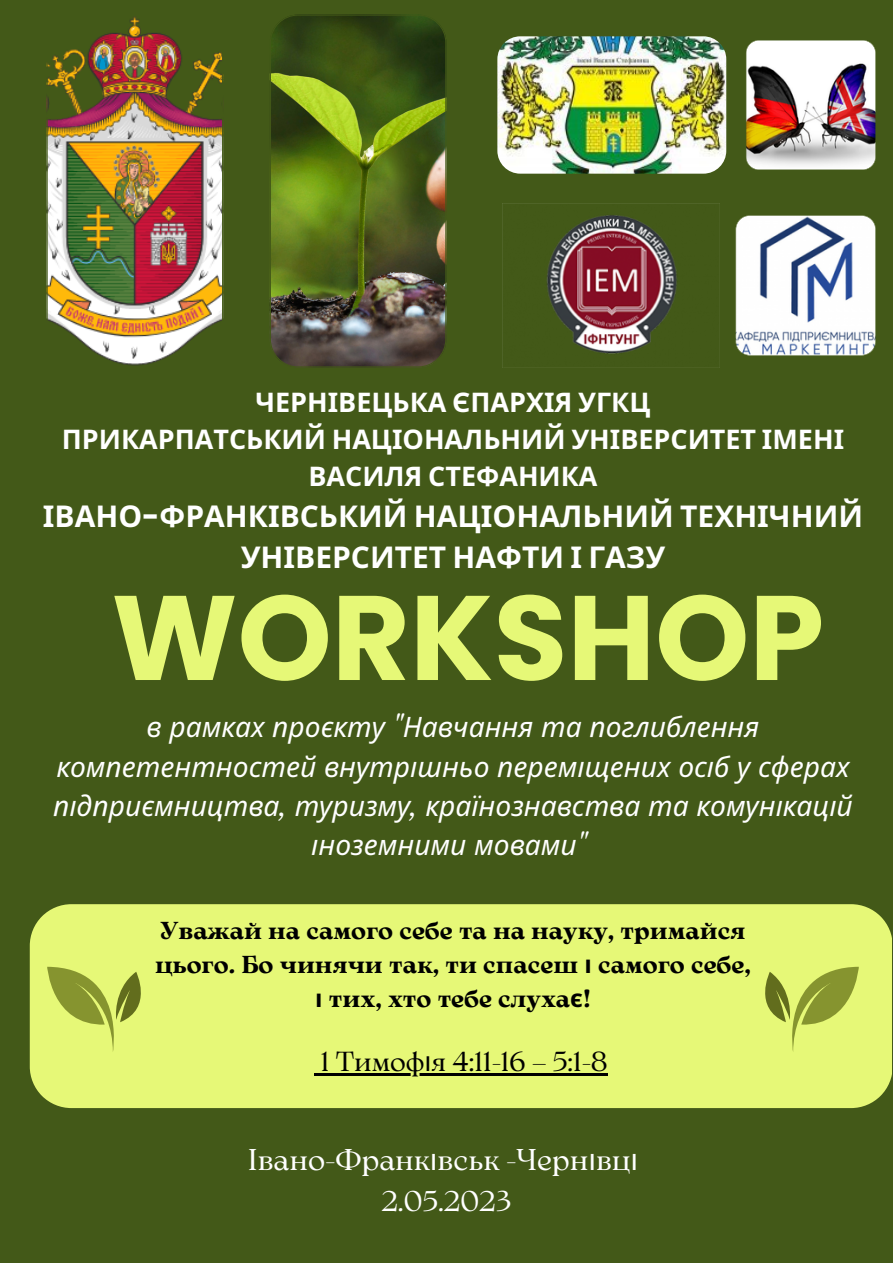
<style>
.page{position:relative;width:893px;height:1264px;background:#fff}
.page>*{position:absolute;margin:0;border:0;box-sizing:border-box;transform-origin:0 0}
.t1{font:700 119.85px "Poppins";color:#e6f877}
.t2{font:700 30px/41.5px "Noto Sans";color:#fff;text-align:center}
.t3{font:30px "Arsenica Antiqua";color:#fff}
.t4{font:28.5px "Arsenica Antiqua";color:#fff}
.t5{font:italic 28.05px/39.3px "Noto Sans";color:#fff;text-align:center}
.t6{font:27.45px "Arsenica Antiqua";color:#000}
.t7{font:700 27px/37px "Noto Sans";color:#fff;text-align:center}
.t8{font:700 24.45px/33.8px "Arsenica Antiqua";color:#000;text-align:center}
.s1{font-family:"Poppins"}
.s2{font-family:"Libre Baskerville"}
.s3{font-family:"Noto Sans"}
</style>
<div class="page">
<div style="left:0;top:0;width:892px;height:1262px;background:#435918"></div>
<img style="left:497px;top:36px;width:229px;height:138px;border-radius:23px">
<img style="left:746px;top:40px;width:129px;height:130px">
<svg style="left:735px;top:215px;width:140px;height:140px;background:#d3d9e1"></svg>
<img style="left:270px;top:15px;width:176px;height:352px">
<img style="left:47px;top:17px;width:176px;height:349px">
<div style="left:30px;top:904px;width:861px;height:204px;background:#e6f877"></div>
<svg style="left:314px;top:1072px;width:7px;height:3px"></svg>
<hr style="left:321px;top:1072px;width:286px;height:3px;background:#000">
<svg style="left:752px;top:966px;width:106px;height:86px;background:#c4d45e"></svg>
<svg style="left:47px;top:966px;width:106px;height:86px;background:#c4d45e"></svg>
<img style="left:502px;top:203px;width:217px;height:164px">
<p class="t7" style="left:62px;top:383px;width:783px">ЧЕРНІВЕЦЬКА ЄПАРХІЯ УГКЦ<br>ПРИКАРПАТСЬКИЙ НАЦІОНАЛЬНИЙ УНІВЕРСИТЕТ ІМЕНІ<br>ВАСИЛЯ СТЕФАНИКА</p>
<p class="t2" style="left:43px;top:494px;width:821px">ІВАНО<span class="s1">-</span>ФРАНКІВСЬКИЙ НАЦІОНАЛЬНИЙ ТЕХНІЧНИЙ<br>УНІВЕРСИТЕТ НАФТИ І ГАЗУ</p>
<h1 class="t1" style="left:111px;top:554px;width:714px">WORKSHOP</h1>
<p class="t5" style="left:53px;top:706px;width:801px">в рамках проєкту <span class="s2">"</span>Навчання та поглиблення компетентностей внутрішньо переміщених осіб у сферах підприємництва<span class="s2">,</span> туризму<span class="s2">,</span> країнознавства та комунікацій іноземними мовами<span class="s2">"</span></p>
<p class="t8" style="left:155px;top:916px;width:597px">Уважай на самого себе та на науку, тримайся цього. Бо чинячи так, ти спасеш <span class="s3">і</span> самого себе, <span class="s3">і</span> тих, хто тебе слуха<span class="s3">є</span>!</p>
<p class="t6" style="left:321px;top:1050px;width:288px">1 Тимоф<span class="s3">і</span>я 4:11-16 – 5:1-8</p>
<p class="t3" style="left:248px;top:1148px;width:386px">Івано-Франк<span class="s3">і</span> вськ -Черн<span class="s3">і</span> вц<span class="s3">і</span></p>
<p class="t4" style="left:381px;top:1190px;width:131px">2.05.2023</p>
</div>
